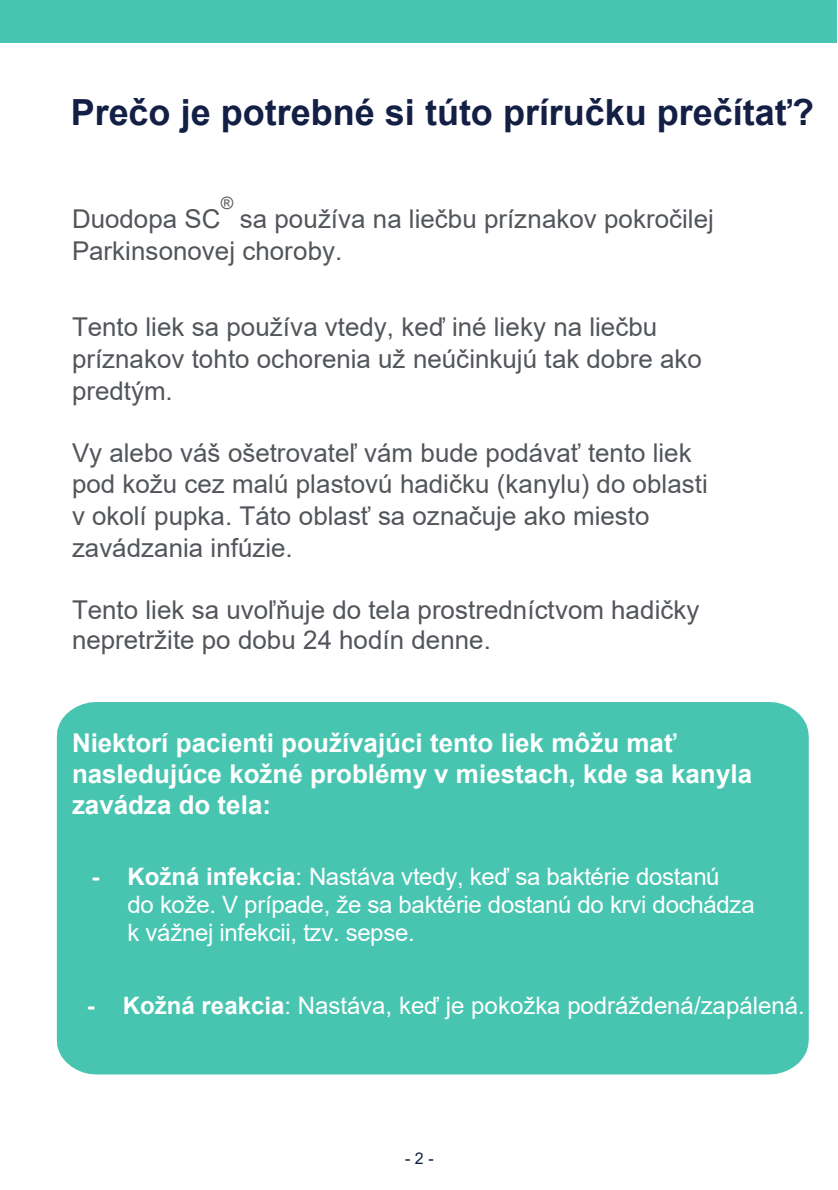
<style>
.page{position:relative;width:838px;height:1190px;background:#fff}
.page>*{position:absolute;margin:0;border:0;box-sizing:border-box;transform-origin:0 0}
.t1{font:700 36px "Arial";color:#131f44}
.t2{font:26px/32px "Arial";color:#52555a}
.t3{font:700 26px/31.2px "Arial";color:#fff}
.t4{font:24px "Arial";letter-spacing:-.01em;color:#fff}
.t5{font:17px "Arial";color:#52555a}
.t6{font:16px "Arial";color:#131f44}
.s1{font-weight:700}
</style>
<div class="page">
<div style="left:0;top:0;width:837px;height:42px;background:#48c5b0"></div>
<div style="left:57px;top:702px;width:752px;height:372px;background:#48c5b0"></div>
<p class="t1" style="left:71px;top:92px;width:745px">Prečo je potrebné si túto príručku prečítať?</p>
<p class="t5" style="left:221px;top:194px;width:14px">®</p>
<p class="t2" style="left:72px;top:203px;width:643px;text-indent:168px">sa používa na liečbu príznakov pokročilej<br>Parkinsonovej choroby.</p>
<p class="t2" style="left:72px;top:203px;width:150px">Duodopa SC</p>
<p class="t2" style="left:72px;top:311px;width:632px">Tento liek sa používa vtedy, keď iné lieky na liečbu príznakov tohto ochorenia už neúčinkujú tak dobre ako predtým.</p>
<p class="t2" style="left:72px;top:437px;width:621px">Vy alebo váš ošetrovateľ vám bude podávať tento liek</p>
<p class="t2" style="left:72px;top:468px;width:637px">pod kožu cez malú plastovú hadičku (kanylu) do oblasti</p>
<p class="t2" style="left:72px;top:500px;width:579px">v okolí pupka. Táto oblasť sa označuje ako miesto zavádzania infúzie.</p>
<p class="t2" style="left:72px;top:595px;width:629px;line-height:30px">Tento liek sa uvoľňuje do tela prostredníctvom hadičky nepretržite po dobu 24 hodín denne.</p>
<h2 class="t3" style="left:72px;top:727px;width:606px">Niektorí pacienti používajúci tento liek môžu mať</h2>
<h2 class="t3" style="left:72px;top:758px;width:682px">nasledujúce kožné problémy v miestach, kde sa kanyla zavádza do tela:</h2>
<p class="t4" style="left:91px;top:863px;width:630px"><span class="s1">- Kožná infekcia</span>: Nastáva vtedy, keď sa baktérie dostanú</p>
<p class="t4" style="left:127px;top:891px;width:629px">do kože. V prípade, že sa baktérie dostanú do krvi dochádza</p>
<p class="t4" style="left:127px;top:919px;width:289px">k vážnej infekcii, tzv. sepse.</p>
<p class="t4" style="left:87px;top:993px;width:720px"><span class="s1">- Kožná reakcia</span>: Nastáva, keď je pokožka podráždená/zapálená.</p>
<p class="t6" style="left:405px;top:1150px;width:30px">- 2 -</p>
</div>
